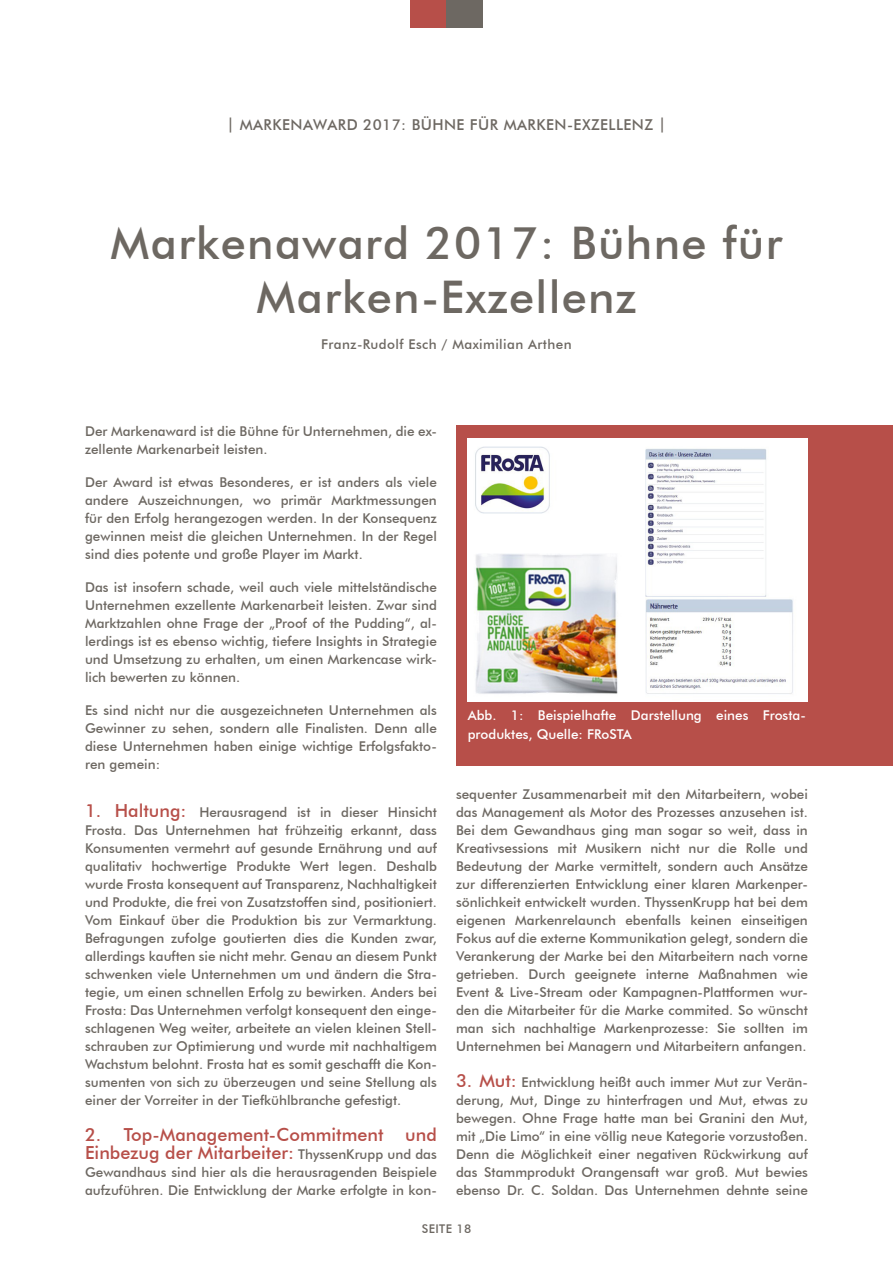
<style>
.page{position:relative;width:893px;height:1263px;background:#fff}
.page>*{position:absolute;margin:0;border:0;box-sizing:border-box;transform-origin:0 0}
.Absatzformat_2{font:500 45px/54px "Futura BT";letter-spacing:.03em;color:#6d6862;text-align:center}
.Absatzformat_3{font:500 18px/18px "Futura BT";color:#b74f49}
.Kolumnentitel{font:500 15px "Futura BT";letter-spacing:.03em;color:#6d6862}
.Absatzformat_3-2{font:500 13.5px/18px "Futura BT";color:#6d6862;text-align:justify}
.t1{font:500 13.5px/18.9px "Futura BT";color:#fff}
.Absatzformat_2-2{font:500 13.5px "Futura BT";letter-spacing:.03em;color:#6d6862}
.t2{font:500 12px "Futura BT";letter-spacing:.03em;color:#6d6862}
.s1{font-size:18px;color:#b74f49}
.s2{font-size:13.5px;color:#6d6862}
</style>
<div class="page">
<div style="left:410px;top:0;width:36px;height:28px;background:#b74f49"></div>
<div style="left:446px;top:0;width:37px;height:28px;background:#6d6862"></div>
<div style="left:456px;top:425px;width:437px;height:340px;background:#b74f49"></div>
<img style="left:468px;top:440px;width:340px;height:262px">
<p class="Kolumnentitel" style="left:227px;top:116px;width:441px">| MARKENAWARD 2017: BÜHNE FÜR MARKEN-EXZELLENZ |</p>
<p class="Absatzformat_2" style="left:111px;top:215px;width:673px">Markenaward 2017: Bühne für<br>Marken-Exzellenz</p>
<p class="Absatzformat_2-2" style="left:321px;top:336px;width:252px">Franz-Rudolf Esch / Maximilian Arthen</p>
<p class="Absatzformat_3-2" style="left:85px;top:422px;width:353px">Der Markenaward ist die Bühne für Unternehmen, die ex&shy;zellente Markenarbeit leisten.</p>
<p class="Absatzformat_3-2" style="left:85px;top:473px;width:353px">Der Award ist etwas Besonderes, er ist anders als viele andere Auszeichnungen, wo primär Marktmessungen für den Erfolg herangezogen werden. In der Konsequenz gewinnen meist die gleichen Unternehmen. In der Regel sind dies potente und große Player im Markt.</p>
<p class="Absatzformat_3-2" style="left:85px;top:578px;width:353px">Das ist insofern schade, weil auch viele mittelständische Unternehmen exzellente Markenarbeit leisten. Zwar sind Marktzahlen ohne Frage der „Proof of the Pudding“, al&shy;lerdings ist es ebenso wichtig, tiefere Insights in Strategie und Umsetzung zu erhalten, um einen Markencase wirk&shy;lich bewerten zu können.</p>
<p class="Absatzformat_3-2" style="left:85px;top:701px;width:353px">Es sind nicht nur die ausgezeichneten Unternehmen als Gewinner zu sehen, sondern alle Finalisten. Denn alle diese Unternehmen haben einige wichtige Erfolgsfakto&shy;ren gemein:</p>
<p class="Absatzformat_3-2" style="left:85px;top:803px;width:353px"><span class="s1">1. Haltung:</span> Herausragend ist in dieser Hinsicht Frosta. Das Unternehmen hat frühzeitig erkannt, dass Konsumenten vermehrt auf gesunde Ernährung und auf qualitativ hochwertige Produkte Wert legen. Deshalb wurde Frosta konsequent auf Transparenz, Nachhaltigkeit und Produkte, die frei von Zusatzstoffen sind, positioniert.<br>Vom Einkauf über die Produktion bis zur Vermarktung.<br>Befragungen zufolge goutierten dies die Kunden zwar, allerdings kauften sie nicht mehr. Genau an diesem Punkt schwenken viele Unternehmen um und ändern die Stra&shy;tegie, um einen schnellen Erfolg zu bewirken. Anders bei Frosta: Das Unternehmen verfolgt konsequent den einge&shy;schlagenen Weg weiter, arbeitete an vielen kleinen Stell&shy;schrauben zur Optimierung und wurde mit nachhaltigem Wachstum belohnt. Frosta hat es somit geschafft die Kon&shy;sumenten von sich zu überzeugen und seine Stellung als einer der Vorreiter in der Tiefkühlbranche gefestigt.</p>
<p class="Absatzformat_3" style="left:85px;top:1125px;width:353px">2. Top-Management-Commitment und<br>Einbezug der Mitarbeiter: <span class="s2">ThyssenKrupp und das</span></p>
<p class="Absatzformat_3-2" style="left:85px;top:1163px;width:353px">Gewandhaus sind hier als die herausragenden Beispiele aufzuführen. Die Entwicklung der Marke erfolgte in kon-</p>
<p class="t1" style="left:468px;top:706px;width:340px">Abb. 1: Beispielhafte Darstellung eines Frosta&shy;produktes, Quelle: FRoSTA</p>
<p class="Absatzformat_3-2" style="left:456px;top:785px;width:353px">sequenter Zusammenarbeit mit den Mitarbeitern, wobei das Management als Motor des Prozesses anzusehen ist.<br>Bei dem Gewandhaus ging man sogar so weit, dass in Kreativsessions mit Musikern nicht nur die Rolle und Bedeutung der Marke vermittelt, sondern auch Ansätze zur differenzierten Entwicklung einer klaren Markenper&shy;sönlichkeit entwickelt wurden. ThyssenKrupp hat bei dem eigenen Markenrelaunch ebenfalls keinen einseitigen Fokus auf die externe Kommunikation gelegt, sondern die Verankerung der Marke bei den Mitarbeitern nach vorne getrieben. Durch geeignete interne Maßnahmen wie Event &amp; Live-Stream oder Kampagnen-Plattformen wur&shy;den die Mitarbeiter für die Marke commited. So wünscht man sich nachhaltige Markenprozesse: Sie sollten im Unternehmen bei Managern und Mitarbeitern anfangen.</p>
<p class="Absatzformat_3-2" style="left:456px;top:1073px;width:353px"><span class="s1">3. Mut:</span> Entwicklung heißt auch immer Mut zur Verän&shy;derung, Mut, Dinge zu hinterfragen und Mut, etwas zu bewegen. Ohne Frage hatte man bei Granini den Mut, mit „Die Limo“ in eine völlig neue Kategorie vorzustoßen.<br>Denn die Möglichkeit einer negativen Rückwirkung auf das Stammprodukt Orangensaft war groß. Mut bewies ebenso Dr. C. Soldan. Das Unternehmen dehnte seine</p>
<p class="t2" style="left:422px;top:1221px;width:51px">SEITE 18</p>
</div>
